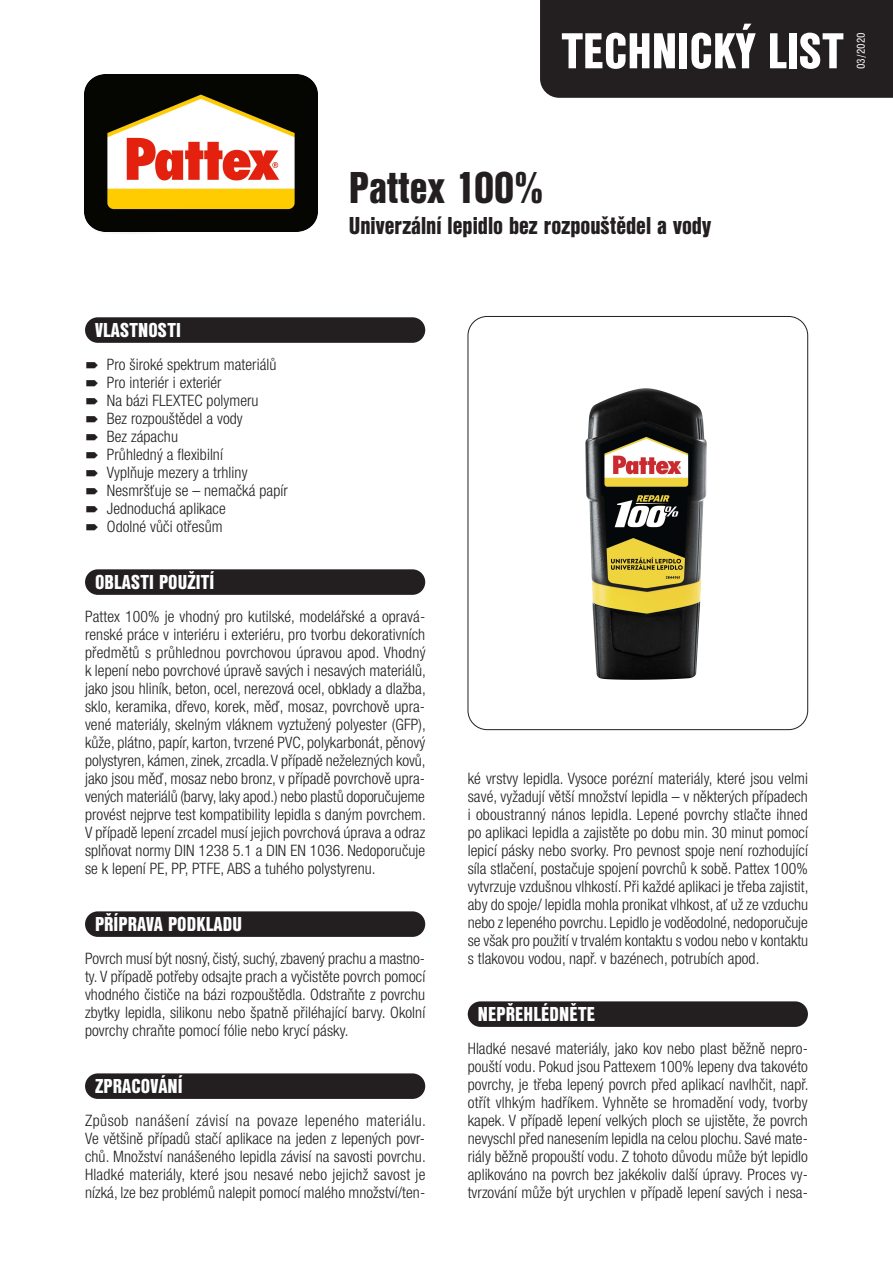
<style>
.page{position:relative;width:893px;height:1263px;background:#fff}
.page>*{position:absolute;margin:0;border:0;box-sizing:border-box;transform-origin:0 0}
.t1{font:52.5px "Nimbus Sans DOT Blac Cond";color:#fff}
.t2{font:46.5px "Nimbus Sans DOT Blac Cond";color:#231f20}
.t3{font:25.5px "Nimbus Sans DOT Blac Cond";color:#231f20}
.t4{font:21px "Nimbus Sans DOT Blac Cond";letter-spacing:.005em;color:#fff}
.t5{font:300 condensed 15.75px/18px "Helvetica Neue LT Pro";letter-spacing:.005em;color:#231f20;text-align:justify}
.t6{font:condensed 11.7px "Nimbus Sans DOT";color:#fff}
</style>
<div class="page">
<div style="left:85px;top:317px;width:340px;height:26px;background:#231f20;border-radius:13px"></div>
<div style="left:85px;top:569px;width:340px;height:26px;background:#231f20;border-radius:13px"></div>
<div style="left:85px;top:911px;width:340px;height:26px;background:#231f20;border-radius:13px"></div>
<div style="left:85px;top:1073px;width:340px;height:26px;background:#231f20;border-radius:13px"></div>
<div style="left:468px;top:1001px;width:340px;height:26px;background:#231f20;border-radius:13px"></div>
<img style="left:585px;top:388px;width:122px;height:292px">
<div style="left:540px;top:0;width:353px;height:98px;background:#231f20"></div>
<img style="left:84px;top:74px;width:233px;height:158px">
<h1 class="t1" style="left:562px;top:21px;width:284px">TECHNICKÝ LIST</h1>
<p class="t6" style="left:855px;top:69px;width:38px;rotate:-90deg">03/2020</p>
<h2 class="t2" style="left:349px;top:161px;width:197px">Pattex 100%</h2>
<h3 class="t3" style="left:349px;top:211px;width:364px">Univerzální lepidlo bez rozpouštědel a vody</h3>
<h3 class="t4" style="left:95px;top:318px;width:87px">VLASTNOSTI</h3>
<p class="t5" style="left:107px;top:355px;width:182px;text-align:left">Pro široké spektrum materiálů<br>Pro interiér i exteriér<br>Na bázi FLEXTEC polymeru<br>Bez rozpouštědel a vody<br>Bez zápachu<br>Průhledný a flexibilní<br>Vyplňuje mezery a trhliny<br>Nesmršťuje se – nemačká papír<br>Jednoduchá aplikace<br>Odolné vůči otřesům</p>
<h3 class="t4" style="left:95px;top:570px;width:121px">OBLASTI POUŽITÍ</h3>
<p class="t5" style="left:85px;top:607px;width:342px">Pattex 100% je vhodný pro kutilské, modelářské a opravá&shy;renské práce v interiéru i exteriéru, pro tvorbu dekorativních předmětů s průhlednou povrchovou úpravou apod. Vhodný k lepení nebo povrchové úpravě savých i nesavých materiálů, jako jsou hliník, beton, ocel, nerezová ocel, obklady a dlažba, sklo, keramika, dřevo, korek, měď, mosaz, povrchově upra&shy;vené materiály, skelným vláknem vyztužený polyester (GFP), kůže, plátno, papír, karton, tvrzené PVC, polykarbonát, pěnový polystyren, kámen, zinek, zrcadla. V případě neželezných kovů, jako jsou měď, mosaz nebo bronz, v případě povrchově upra&shy;vených materiálů (barvy, laky apod.) nebo plastů doporučujeme provést nejprve test kompatibility lepidla s daným povrchem.<br>V případě lepení zrcadel musí jejich povrchová úprava a odraz splňovat normy DIN 1238 5.1 a DIN EN 1036. Nedoporučuje se k lepení PE, PP, PTFE, ABS a tuhého polystyrenu.</p>
<h3 class="t4" style="left:95px;top:912px;width:148px">PŘÍPRAVA PODKLADU</h3>
<p class="t5" style="left:85px;top:949px;width:342px">Povrch musí být nosný, čistý, suchý, zbavený prachu a mastno&shy;ty. V případě potřeby odsajte prach a vyčistěte povrch pomocí vhodného čističe na bázi rozpouštědla. Odstraňte z povrchu zbytky lepidla, silikonu nebo špatně přiléhající barvy. Okolní povrchy chraňte pomocí fólie nebo krycí pásky.</p>
<h3 class="t4" style="left:95px;top:1074px;width:89px">ZPRACOVÁNÍ</h3>
<p class="t5" style="left:85px;top:1111px;width:342px">Způsob nanášení závisí na povaze lepeného materiálu.<br>Ve většině případů stačí aplikace na jeden z lepených povr&shy;chů. Množství nanášeného lepidla závisí na savosti povrchu.<br>Hladké materiály, které jsou nesavé nebo jejichž savost je nízká, lze bez problémů nalepit pomocí malého množství/ten-</p>
<p class="t5" style="left:468px;top:769px;width:342px">ké vrstvy lepidla. Vysoce porézní materiály, které jsou velmi savé, vyžadují větší množství lepidla – v některých případech i oboustranný nános lepidla. Lepené povrchy stlačte ihned po aplikaci lepidla a zajistěte po dobu min. 30 minut pomocí lepicí pásky nebo svorky. Pro pevnost spoje není rozhodující síla stlačení, postačuje spojení povrchů k sobě. Pattex 100% vytvrzuje vzdušnou vlhkostí. Při každé aplikaci je třeba zajistit, aby do spoje/ lepidla mohla pronikat vlhkost, ať už ze vzduchu nebo z lepeného povrchu. Lepidlo je voděodolné, nedoporučuje se však pro použití v trvalém kontaktu s vodou nebo v kontaktu s tlakovou vodou, např. v bazénech, potrubích apod.</p>
<h3 class="t4" style="left:478px;top:1002px;width:119px">NEPŘEHLÉDNĚTE</h3>
<p class="t5" style="left:468px;top:1039px;width:342px">Hladké nesavé materiály, jako kov nebo plast běžně nepro&shy;pouští vodu. Pokud jsou Pattexem 100% lepeny dva takovéto povrchy, je třeba lepený povrch před aplikací navlhčit, např. otřít vlhkým hadříkem. Vyhněte se hromadění vody, tvorby kapek. V případě lepení velkých ploch se ujistěte, že povrch nevyschl před nanesením lepidla na celou plochu. Savé mate&shy;riály běžně propouští vodu. Z tohoto důvodu může být lepidlo aplikováno na povrch bez jakékoliv další úpravy. Proces vy&shy;tvrzování může být urychlen v případě lepení savých i nesa-</p>
</div>
